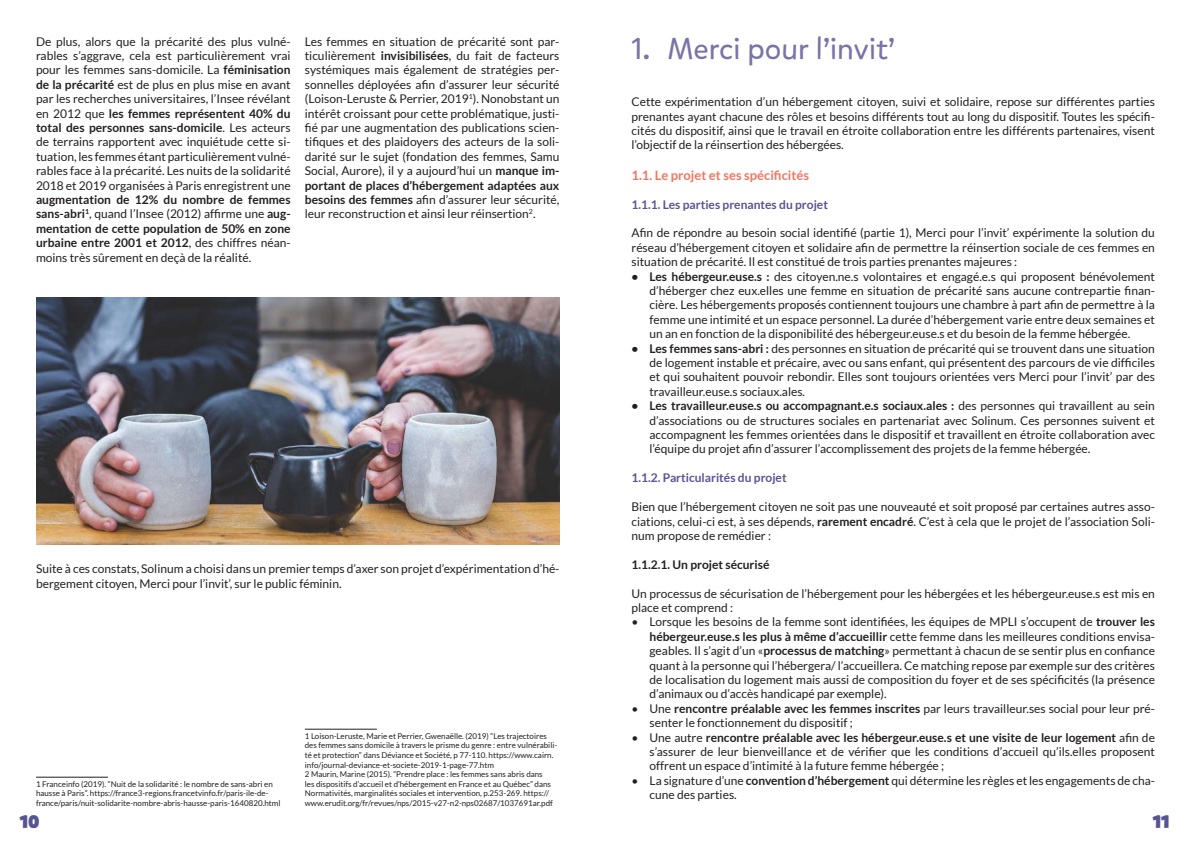
<style>
.page{position:relative;width:1191px;height:842px;background:#fff}
.page>*{position:absolute;margin:0;border:0;box-sizing:border-box;transform-origin:0 0}
.t1{font:30px "Mikado";color:#7874a6}
.t2{font:25px "Mikado Ultra";color:#575494}
.t3{font:700 13px "Lato";color:#f37560}
.t4{font:12px/14.4px "Lato";color:#231f20;text-align:justify}
.t5{font:700 12px/14.4px "Lato";color:#231f20;text-align:justify}
.t6{font:700 12px "Lato";color:#575494}
.t7{font:8px/9.6px "Lato";color:#231f20}
.s1{font-weight:700}
.s2{font-weight:400}
</style>
<div class="page">
<hr style="left:36px;top:777px;width:72px;height:1px;background:#231f20">
<hr style="left:305px;top:729px;width:72px;height:1px;background:#231f20">
<img style="left:36px;top:297px;width:523px;height:248px">
<p class="t4" style="left:36px;top:34px;width:256px">De plus, alors que la précarité des plus vulné&shy;rables s’aggrave, cela est particulièrement vrai pour les femmes sans-domicile. La <span class="s1">féminisation de la précarité</span> est de plus en plus mise en avant par les recherches universitaires, l’Insee révélant en 2012 que <span class="s1">les femmes représentent 40% du total des personnes sans-domicile</span>. Les acteurs de terrains rapportent avec inquiétude cette si&shy;tuation, les femmes étant particulièrement vulné&shy;rables face à la précarité. Les nuits de la solidarité 2018 et 2019 organisées à Paris enregistrent une</p>
<p class="t5" style="left:36px;top:192px;width:256px">augmentation de 12% du nombre de femmes sans-abri<sup>1</sup><span class="s2">, quand l’Insee (2012) affirme une</span> aug&shy;mentation de cette population de 50% en zone urbaine entre 2001 et 2012<span class="s2">, des chiffres néan&shy;moins très sûrement en deçà de la réalité.</span></p>
<p class="t4" style="left:305px;top:34px;width:256px">Les femmes en situation de précarité sont par&shy;ticulièrement <span class="s1">invisibilisées</span>, du fait de facteurs systémiques mais également de stratégies per&shy;sonnelles déployées afin d’assurer leur sécurité (Loison-Leruste &amp; Perrier, 2019<sup>1</sup>). Nonobstant un intérêt croissant pour cette problématique, justi&shy;fié par une augmentation des publications scien&shy;tifiques et des plaidoyers des acteurs de la soli&shy;darité sur le sujet (fondation des femmes, Samu Social, Aurore), il y a aujourd’hui un <span class="s1">manque im&shy;portant de places d’hébergement adaptées aux besoins des femmes</span> afin d’assurer leur sécurité, leur reconstruction et ainsi leur réinsertion<sup>2</sup>.</p>
<p class="t4" style="left:36px;top:562px;width:525px">Suite à ces constats, Solinum a choisi dans un premier temps d’axer son projet d’expérimentation d’hé&shy;bergement citoyen, Merci pour l’invit’, sur le public féminin.</p>
<p class="t7" style="left:36px;top:779px;width:246px">1 Franceinfo (2019). “Nuit de la solidarité : le nombre de sans-abri en hausse à Paris”. https://france3-regions.francetvinfo.fr/paris-ile-de&shy;france/paris/nuit-solidarite-nombre-abris-hausse-paris-1640820.html</p>
<p class="t7" style="left:305px;top:731px;width:254px">1 Loison-Leruste, Marie et Perrier, Gwenaëlle. (2019) “Les trajectoires des femmes sans domicile à travers le prisme du genre : entre vulnérabili&shy;té et protection” dans Déviance et Société, p 77-110. https://www.cairn. info/journal-deviance-et-societe-2019-1-page-77.htm<br>2 Maurin, Marine (2015). “Prendre place : les femmes sans abris dans<br>les dispositifs d’accueil et d’hébergement en France et au Québec” dans Normativités, marginalités sociales et intervention, p.253-269. https:// www.erudit.org/fr/revues/nps/2015-v27-n2-nps02687/1037691ar.pdf</p>
<h1 class="t1" style="left:631px;top:30px;width:265px">1. Merci pour l’invit’</h1>
<p class="t4" style="left:631px;top:95px;width:525px">Cette expérimentation d’un hébergement citoyen, suivi et solidaire, repose sur différentes parties prenantes ayant chacune des rôles et besoins différents tout au long du dispositif. Toutes les spécifi&shy;cités du dispositif, ainsi que le travail en étroite collaboration entre les différents partenaires, visent l’objectif de la réinsertion des hébergées.</p>
<p class="t3" style="left:631px;top:168px;width:179px">1.1. Le projet et ses spécificités</p>
<p class="t6" style="left:631px;top:197px;width:198px">1.1.1. Les parties prenantes du projet</p>
<p class="t4" style="left:631px;top:226px;width:525px">Afin de répondre au besoin social identifié (partie 1), Merci pour l’invit’ expérimente la solution du réseau d’hébergement citoyen et solidaire afin de permettre la réinsertion sociale de ces femmes en situation de précarité. Il est constitué de trois parties prenantes majeures :</p>
<p class="t4" style="left:649px;top:269px;width:507px;text-indent:-18px"><span class="s1">• Les hébergeur.euse.s :</span> des citoyen.ne.s volontaires et engagé.e.s qui proposent bénévolement d’héberger chez eux.elles une femme en situation de précarité sans aucune contrepartie finan&shy;cière. Les hébergements proposés contiennent toujours une chambre à part afin de permettre à la femme une intimité et un espace personnel. La durée d’hébergement varie entre deux semaines et un an en fonction de la disponibilité des hébergeur.euse.s et du besoin de la femme hébergée.</p>
<p class="t4" style="left:649px;top:341px;width:507px;text-indent:-18px"><span class="s1">• Les femmes sans-abri :</span> des personnes en situation de précarité qui se trouvent dans une situation de logement instable et précaire, avec ou sans enfant, qui présentent des parcours de vie difficiles et qui souhaitent pouvoir rebondir. Elles sont toujours orientées vers Merci pour l’invit’ par des travailleur.euse.s sociaux.ales.</p>
<p class="t4" style="left:649px;top:399px;width:507px;text-indent:-18px"><span class="s1">• Les travailleur.euse.s ou accompagnant.e.s sociaux.ales :</span> des personnes qui travaillent au sein d’associations ou de structures sociales en partenariat avec Solinum. Ces personnes suivent et accompagnent les femmes orientées dans le dispositif et travaillent en étroite collaboration avec l’équipe du projet afin d’assurer l’accomplissement des projets de la femme hébergée.</p>
<p class="t6" style="left:631px;top:471px;width:157px">1.1.2. Particularités du projet</p>
<p class="t4" style="left:631px;top:499px;width:525px">Bien que l’hébergement citoyen ne soit pas une nouveauté et soit proposé par certaines autres asso&shy;ciations, celui-ci est, à ses dépends, <span class="s1">rarement encadré</span>. C’est à cela que le projet de l’association Soli&shy;num propose de remédier :</p>
<p class="t5" style="left:631px;top:557px;width:139px">1.1.2.1. Un projet sécurisé</p>
<p class="t4" style="left:631px;top:586px;width:525px">Un processus de sécurisation de l’hébergement pour les hébergées et les hébergeur.euse.s est mis en place et comprend :</p>
<p class="t4" style="left:649px;top:615px;width:507px;text-indent:-18px">• Lorsque les besoins de la femme sont identifiées, les équipes de MPLI s’occupent de <span class="s1">trouver les hébergeur.euse.s les plus à même d’accueillir</span> cette femme dans les meilleures conditions envisa&shy;geables. Il s’agit d’un «<span class="s1">processus de matching</span>» permettant à chacun de se sentir plus en confiance quant à la personne qui l’hébergera/ l’accueillera. Ce matching repose par exemple sur des critères de localisation du logement mais aussi de composition du foyer et de ses spécificités (la présence d’animaux ou d’accès handicapé par exemple).</p>
<p class="t4" style="left:649px;top:701px;width:507px;text-indent:-18px">• Une <span class="s1">rencontre préalable avec les femmes inscrites</span> par leurs travailleur.ses social pour leur pré&shy;senter le fonctionnement du dispositif ;</p>
<p class="t4" style="left:649px;top:730px;width:507px;text-indent:-18px">• Une autre <span class="s1">rencontre préalable avec les hébergeur.euse.s et une visite de leur logement</span> afin de s’assurer de leur bienveillance et de vérifier que les conditions d’accueil qu’ils.elles proposent offrent un espace d’intimité à la future femme hébergée ;</p>
<p class="t4" style="left:649px;top:773px;width:507px;text-indent:-18px">• La signature d’une <span class="s1">convention d’hébergement</span> qui détermine les règles et les engagements de cha&shy;cune des parties.</p>
<h2 class="t2" style="left:20px;top:810px;width:21px">10</h2>
<h2 class="t2" style="left:1152px;top:810px;width:18px">11</h2>
</div>
